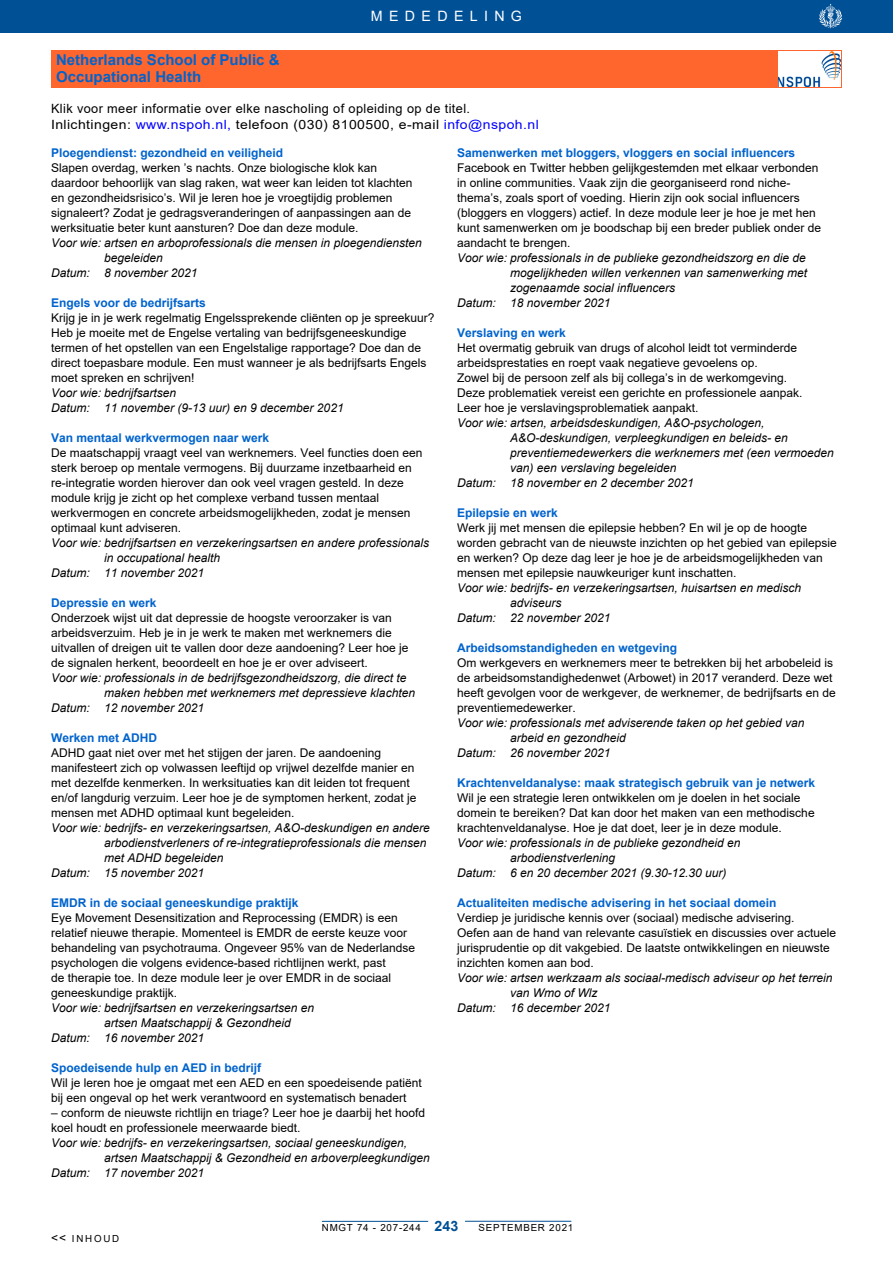
<style>
.page{position:relative;width:893px;height:1263px;background:#fff}
.page>*{position:absolute;margin:0;border:0;box-sizing:border-box;transform-origin:0 0}
.t1{font:700 15px/17.2px "Arial";color:#0063cc}
.t2{font:14.25px "Arial";letter-spacing:.445em;color:#fff}
.t3{font:700 14.25px "Arial";color:#005096}
.t4{font:12.75px/16.5px "Arial";letter-spacing:.03em;color:#000}
.t5{font:12px/15px "Arial";color:#000}
.t6{font:italic 12px/15px "Arial";color:#000}
.t7{font:700 12px "Arial";color:#0063cc}
.t8{font:9.75px "Arial";letter-spacing:.08em;color:#000}
.s1{color:#00f}
.s2{font-size:12px}
</style>
<div class="page">
<hr style="left:465px;top:1221px;width:106px;height:1px;background:#005096">
<hr style="left:322px;top:1221px;width:106px;height:1px;background:#005096">
<div style="left:0;top:0;width:893px;height:32px;background:#005096"></div>
<img style="left:819px;top:4px;width:24px;height:24px">
<div style="left:51px;top:50px;width:791px;height:37px;background:#ff662d"></div>
<img style="left:778px;top:51px;width:63px;height:35px">
<p class="t2" style="left:371px;top:7px;width:153px">MEDEDELING</p>
<p class="t1" style="left:56px;top:51px;width:225px">Netherlands School of Public &amp;<br>Occupational Health</p>
<p class="t4" style="left:51px;top:100px;width:489px">Klik voor meer informatie over elke nascholing of opleiding op de titel.<br>Inlichtingen: <span class="s1">www.nspoh.nl,</span> telefoon (030) 8100500, e-mail <span class="s1">info@nspoh.nl</span></p>
<p class="t7" style="left:51px;top:144px;width:234px">Ploegendienst: gezondheid en veiligheid</p>
<p class="t5" style="left:51px;top:160px;width:363px">Slapen overdag, werken ’s nachts. Onze biologische klok kan daardoor behoorlijk van slag raken, wat weer kan leiden tot klachten en gezondheidsrisico’s. Wil je leren hoe je vroegtijdig problemen signaleert? Zodat je gedragsveranderingen of aanpassingen aan de werksituatie beter kunt aansturen? Doe dan deze module.</p>
<p class="t6" style="left:51px;top:235px;width:372px">Voor wie: artsen en arboprofessionals die mensen in ploegendiensten</p>
<p class="t6" style="left:104px;top:250px;width:60px">begeleiden</p>
<p class="t6" style="left:51px;top:265px;width:148px">Datum: 8 november 2021</p>
<p class="t7" style="left:51px;top:294px;width:156px">Engels voor de bedrijfsarts</p>
<p class="t5" style="left:51px;top:310px;width:385px">Krijg je in je werk regelmatig Engelssprekende cliënten op je spreekuur?<br>Heb je moeite met de Engelse vertaling van bedrijfsgeneeskundige termen of het opstellen van een Engelstalige rapportage? Doe dan de direct toepasbare module. Een must wanneer je als bedrijfsarts Engels moet spreken en schrijven!</p>
<p class="t6" style="left:51px;top:385px;width:294px">Voor wie: bedrijfsartsen<br>Datum: 11 november (9-13 uur) en 9 december 2021</p>
<p class="t7" style="left:51px;top:429px;width:220px">Van mentaal werkvermogen naar werk</p>
<p class="t5" style="left:51px;top:445px;width:373px">De maatschappij vraagt veel van werknemers. Veel functies doen een sterk beroep op mentale vermogens. Bij duurzame inzetbaarheid en re-integratie worden hierover dan ook veel vragen gesteld. In deze module krijg je zicht op het complexe verband tussen mentaal werkvermogen en concrete arbeidsmogelijkheden, zodat je mensen optimaal kunt adviseren.</p>
<p class="t6" style="left:51px;top:535px;width:379px">Voor wie: bedrijfsartsen en verzekeringsartsen en andere professionals</p>
<p class="t6" style="left:104px;top:550px;width:118px">in occupational health</p>
<p class="t6" style="left:51px;top:565px;width:155px">Datum: 11 november 2021</p>
<p class="t7" style="left:51px;top:594px;width:107px">Depressie en werk</p>
<p class="t5" style="left:51px;top:610px;width:359px">Onderzoek wijst uit dat depressie de hoogste veroorzaker is van arbeidsverzuim. Heb je in je werk te maken met werknemers die uitvallen of dreigen uit te vallen door deze aandoening? Leer hoe je de signalen herkent, beoordeelt en hoe je er over adviseert.</p>
<p class="t6" style="left:51px;top:670px;width:357px">Voor wie: professionals in de bedrijfsgezondheidszorg, die direct te</p>
<p class="t6" style="left:104px;top:685px;width:312px">maken hebben met werknemers met depressieve klachten</p>
<p class="t6" style="left:51px;top:700px;width:155px">Datum: 12 november 2021</p>
<p class="t7" style="left:51px;top:729px;width:108px">Werken met ADHD</p>
<p class="t5" style="left:51px;top:745px;width:367px">ADHD gaat niet over met het stijgen der jaren. De aandoening manifesteert zich op volwassen leeftijd op vrijwel dezelfde manier en met dezelfde kenmerken. In werksituaties kan dit leiden tot frequent en/of langdurig verzuim. Leer hoe je de symptomen herkent, zodat je mensen met ADHD optimaal kunt begeleiden.</p>
<p class="t6" style="left:51px;top:820px;width:380px">Voor wie: bedrijfs- en verzekeringsartsen, A&amp;O-deskundigen en andere</p>
<p class="t6" style="left:104px;top:835px;width:324px">arbodienstverleners of re-integratieprofessionals die mensen</p>
<p class="t6" style="left:104px;top:850px;width:121px">met ADHD begeleiden</p>
<p class="t6" style="left:51px;top:865px;width:155px">Datum: 15 november 2021</p>
<p class="t7" style="left:51px;top:894px;width:249px">EMDR in de sociaal geneeskundige praktijk</p>
<p class="t5" style="left:51px;top:910px;width:366px">Eye Movement Desensitization and Reprocessing (EMDR) is een relatief nieuwe therapie. Momenteel is EMDR de eerste keuze voor behandeling van psychotrauma. Ongeveer 95% van de Nederlandse psychologen die volgens evidence-based richtlijnen werkt, past<br>de therapie toe. In deze module leer je over EMDR in de sociaal geneeskundige praktijk.</p>
<p class="t6" style="left:51px;top:1000px;width:265px">Voor wie: bedrijfsartsen en verzekeringsartsen en</p>
<p class="t6" style="left:104px;top:1015px;width:188px">artsen Maatschappij &amp; Gezondheid</p>
<p class="t6" style="left:51px;top:1030px;width:155px">Datum: 16 november 2021</p>
<p class="t7" style="left:51px;top:1059px;width:212px">Spoedeisende hulp en AED in bedrijf</p>
<p class="t5" style="left:51px;top:1075px;width:372px">Wil je leren hoe je omgaat met een AED en een spoedeisende patiënt bij een ongeval op het werk verantwoord en systematisch benadert</p>
<p class="t5" style="left:51px;top:1105px;width:376px">– conform de nieuwste richtlijn en triage? Leer hoe je daarbij het hoofd koel houdt en professionele meerwaarde biedt.</p>
<p class="t6" style="left:51px;top:1135px;width:357px">Voor wie: bedrijfs- en verzekeringsartsen, sociaal geneeskundigen,</p>
<p class="t6" style="left:104px;top:1150px;width:327px">artsen Maatschappij &amp; Gezondheid en arboverpleegkundigen</p>
<p class="t6" style="left:51px;top:1165px;width:155px">Datum: 17 november 2021</p>
<p class="t7" style="left:457px;top:144px;width:340px">Samenwerken met bloggers, vloggers en social influencers</p>
<p class="t5" style="left:457px;top:160px;width:366px">Facebook en Twitter hebben gelijkgestemden met elkaar verbonden in online communities. Vaak zijn die georganiseerd rond niche&shy;thema’s, zoals sport of voeding. Hierin zijn ook social influencers (bloggers en vloggers) actief. In deze module leer je hoe je met hen kunt samenwerken om je boodschap bij een breder publiek onder de aandacht te brengen.</p>
<p class="t6" style="left:457px;top:250px;width:350px">Voor wie: professionals in de publieke gezondheidszorg en die de</p>
<p class="t6" style="left:510px;top:265px;width:298px">mogelijkheden willen verkennen van samenwerking met</p>
<p class="t6" style="left:510px;top:280px;width:166px">zogenaamde social influencers</p>
<p class="t6" style="left:457px;top:295px;width:155px">Datum: 18 november 2021</p>
<p class="t7" style="left:457px;top:324px;width:110px">Verslaving en werk</p>
<p class="t5" style="left:457px;top:340px;width:347px">Het overmatig gebruik van drugs of alcohol leidt tot verminderde arbeidsprestaties en roept vaak negatieve gevoelens op.<br>Zowel bij de persoon zelf als bij collega’s in de werkomgeving.<br>Deze problematiek vereist een gerichte en professionele aanpak.<br>Leer hoe je verslavingsproblematiek aanpakt.</p>
<p class="t6" style="left:457px;top:415px;width:309px">Voor wie: artsen, arbeidsdeskundigen, A&amp;O-psychologen,</p>
<p class="t6" style="left:510px;top:430px;width:279px">A&amp;O-deskundigen, verpleegkundigen en beleids- en</p>
<p class="t6" style="left:510px;top:445px;width:325px">preventiemedewerkers die werknemers met (een vermoeden</p>
<p class="t6" style="left:510px;top:460px;width:168px">van) een verslaving begeleiden</p>
<p class="t6" style="left:457px;top:475px;width:238px">Datum: 18 november en 2 december 2021</p>
<p class="t7" style="left:457px;top:504px;width:102px">Epilepsie en werk</p>
<p class="t5" style="left:457px;top:520px;width:381px">Werk jij met mensen die epilepsie hebben? En wil je op de hoogte worden gebracht van de nieuwste inzichten op het gebied van epilepsie en werken? Op deze dag leer je hoe je de arbeidsmogelijkheden van mensen met epilepsie nauwkeuriger kunt inschatten.</p>
<p class="t6" style="left:457px;top:580px;width:345px">Voor wie: bedrijfs- en verzekeringsartsen, huisartsen en medisch</p>
<p class="t6" style="left:510px;top:595px;width:53px">adviseurs</p>
<p class="t6" style="left:457px;top:610px;width:155px">Datum: 22 november 2021</p>
<p class="t7" style="left:457px;top:639px;width:222px">Arbeidsomstandigheden en wetgeving</p>
<p class="t5" style="left:457px;top:655px;width:380px">Om werkgevers en werknemers meer te betrekken bij het arbobeleid is de arbeidsomstandighedenwet (Arbowet) in 2017 veranderd. Deze wet heeft gevolgen voor de werkgever, de werknemer, de bedrijfsarts en de preventiemedewerker.</p>
<p class="t6" style="left:457px;top:715px;width:349px">Voor wie: professionals met adviserende taken op het gebied van</p>
<p class="t6" style="left:510px;top:730px;width:117px">arbeid en gezondheid</p>
<p class="t6" style="left:457px;top:745px;width:155px">Datum: 26 november 2021</p>
<p class="t7" style="left:457px;top:774px;width:360px">Krachtenveldanalyse: maak strategisch gebruik van je netwerk</p>
<p class="t5" style="left:457px;top:790px;width:359px">Wil je een strategie leren ontwikkelen om je doelen in het sociale domein te bereiken? Dat kan door het maken van een methodische krachtenveldanalyse. Hoe je dat doet, leer je in deze module.</p>
<p class="t6" style="left:457px;top:835px;width:285px">Voor wie: professionals in de publieke gezondheid en</p>
<p class="t6" style="left:510px;top:850px;width:106px">arbodienstverlening</p>
<p class="t6" style="left:457px;top:865px;width:271px">Datum: 6 en 20 december 2021 (9.30-12.30 uur)</p>
<p class="t7" style="left:457px;top:894px;width:321px">Actualiteiten medische advisering in het sociaal domein</p>
<p class="t5" style="left:457px;top:910px;width:380px">Verdiep je juridische kennis over (sociaal) medische advisering.<br>Oefen aan de hand van relevante casuïstiek en discussies over actuele jurisprudentie op dit vakgebied. De laatste ontwikkelingen en nieuwste inzichten komen aan bod.</p>
<p class="t6" style="left:457px;top:970px;width:377px">Voor wie: artsen werkzaam als sociaal-medisch adviseur op het terrein</p>
<p class="t6" style="left:510px;top:985px;width:89px">van Wmo of Wlz</p>
<p class="t6" style="left:457px;top:1000px;width:155px">Datum: 16 december 2021</p>
<p class="t8" style="left:51px;top:1232px;width:70px"><span class="s2">&lt;&lt;</span> INHOUD</p>
<p class="t3" style="left:435px;top:1216px;width:25px">243</p>
<p class="t8" style="left:322px;top:1221px;width:100px">NMGT 74 - 207-244</p>
<p class="t8" style="left:479px;top:1221px;width:96px">SEPTEMBER 2021</p>
</div>
